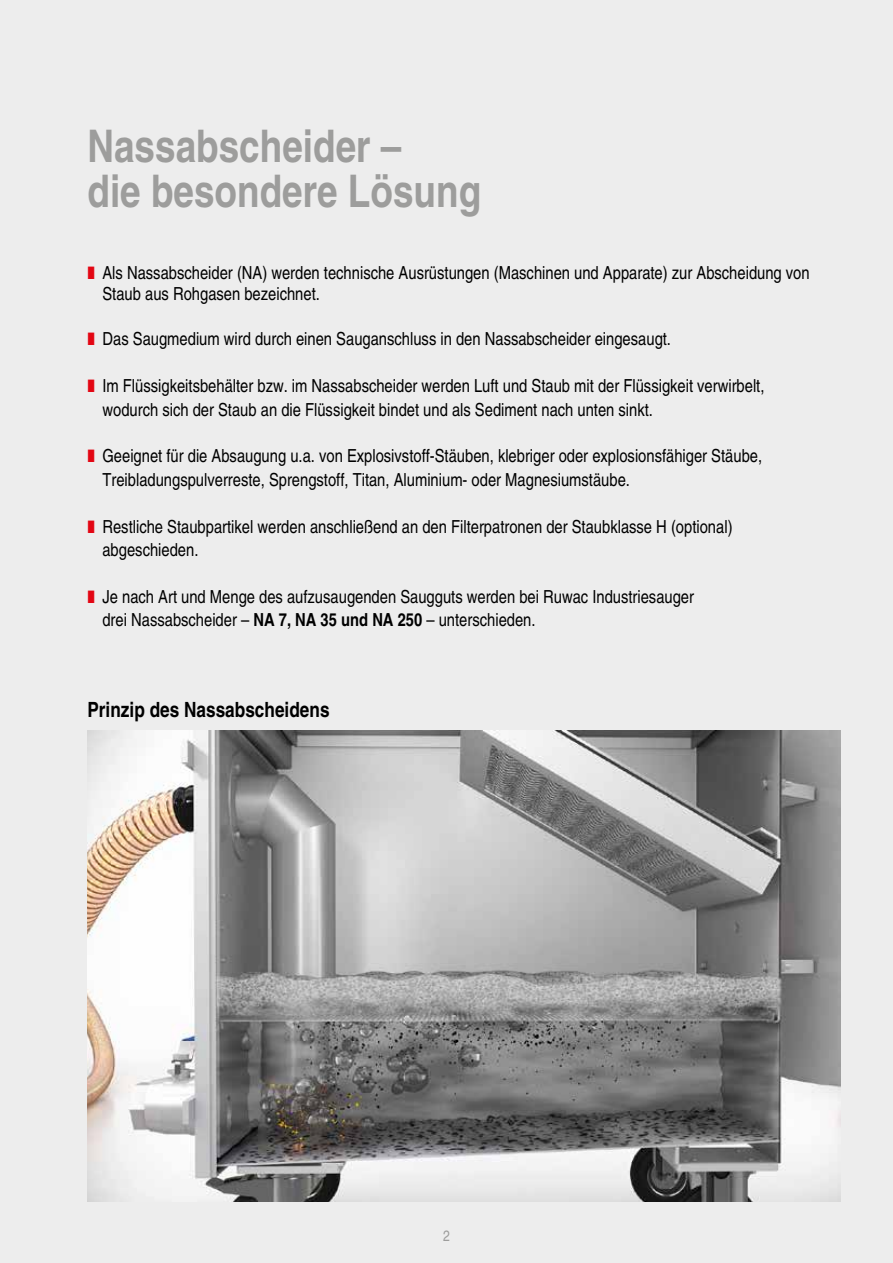
<style>
.page{position:relative;width:893px;height:1263px;background:#ededed}
.page>*{position:absolute;margin:0;border:0;box-sizing:border-box;transform-origin:0 0}
.t1{font:700 condensed 45px/45px "Helvetica";color:#9d9d9c}
.t2{font:700 condensed 21px "Helvetica";color:#000}
.t3{font:condensed 18px/23.4px "Helvetica";color:#000}
.t4{font:condensed 15px "Helvetica";color:#9d9d9c}
.s1{font-weight:700}
</style>
<div class="page">
<img style="left:87px;top:730px;width:753px;height:471px">
<h1 class="t1" style="left:87px;top:123px;width:395px">Nassabscheider –<br>die besondere Lösung</h1>
<p class="t3" style="left:102px;top:262px;width:709px;line-height:21.6px">Als Nassabscheider (NA) werden technische Ausrüstungen (Maschinen und Apparate) zur Abscheidung von<br>Staub aus Rohgasen bezeichnet.</p>
<p class="t3" style="left:102px;top:327px;width:570px">Das Saugmedium wird durch einen Sauganschluss in den Nassabscheider eingesaugt.</p>
<p class="t3" style="left:102px;top:374px;width:664px">Im Flüssigkeitsbehälter bzw. im Nassabscheider werden Luft und Staub mit der Flüssigkeit verwirbelt, wodurch sich der Staub an die Flüssigkeit bindet und als Sediment nach unten sinkt.</p>
<p class="t3" style="left:102px;top:444px;width:661px">Geeignet für die Absaugung u.a. von Explosivstoff-Stäuben, klebriger oder explosionsfähiger Stäube,<br>Treibladungspulverreste, Sprengstoff, Titan, Aluminium- oder Magnesiumstäube.</p>
<p class="t3" style="left:102px;top:515px;width:632px">Restliche Staubpartikel werden anschließend an den Filterpatronen der Staubklasse H (optional) abgeschieden.</p>
<p class="t3" style="left:102px;top:585px;width:593px">Je nach Art und Menge des aufzusaugenden Saugguts werden bei Ruwac Industriesauger drei Nassabscheider – <span class="s1">NA 7, NA 35 und NA 250</span> – unterschieden.</p>
<p class="t2" style="left:87px;top:697px;width:244px">Prinzip des Nassabscheidens</p>
<p class="t4" style="left:443px;top:1226px;width:8px">2</p>
</div>
